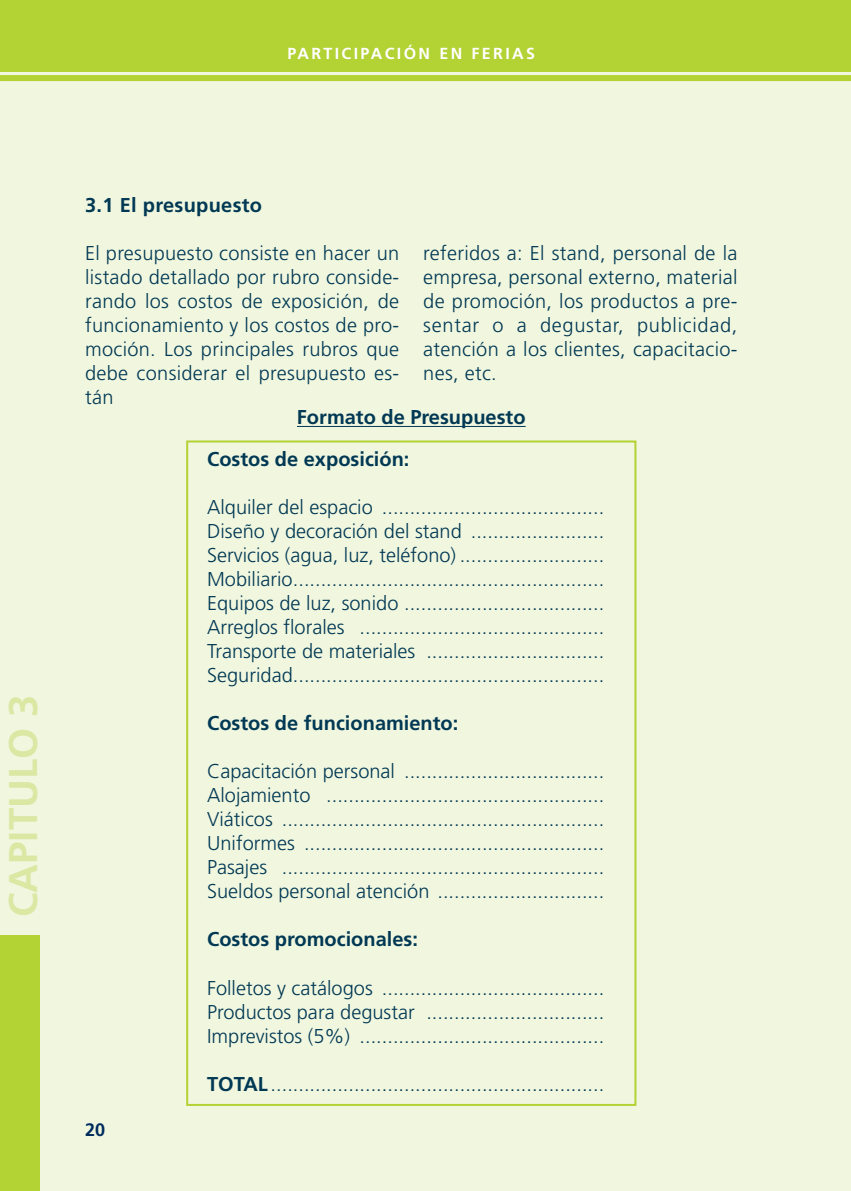
<style>
.page{position:relative;width:851px;height:1191px;background:#fff}
.page>*{position:absolute;margin:0;border:0;box-sizing:border-box;transform-origin:0 0}
.t1{font:700 40px "Frutiger";color:#dae8a4}
.t2{font:300 20px/24px "Frutiger";color:#013954;text-align:justify}
.t3{font:700 20px/41.8px "Frutiger";color:#013954}
.t4{font:700 18px "Frutiger";color:#002d5e}
.t5{font:700 16px "Frutiger";letter-spacing:.15em;color:#fff}
.s1{font-weight:700}
</style>
<div class="page">
<div style="left:0;top:0;width:850px;height:1191px;background:#f1f6df"></div>
<div style="left:0;top:0;width:850px;height:72px;background:#b3d234"></div>
<div style="left:0;top:935px;width:39px;height:256px;background:#b3d234"></div>
<div style="left:0;top:75px;width:850px;height:6px;background:#b3d234"></div>
<hr style="left:297px;top:426px;width:228px;height:1px;background:#013954">
<div style="left:186px;top:440px;width:450px;height:666px;border:2px solid #b3d234"></div>
<p class="t5" style="left:287px;top:47px;width:249px">PARTICIPACIÓN EN FERIAS</p>
<h1 class="t1" style="left:7px;top:917px;width:224px;rotate:-90deg">CAPITULO 3</h1>
<p class="t3" style="left:85px;top:186px;width:178px">3.1 El presupuesto</p>
<p class="t2" style="left:85px;top:242px;width:315px">El presupuesto consiste en hacer un listado detallado por rubro conside&shy;rando los costos de exposición, de funcionamiento y los costos de pro&shy;moción. Los principales rubros que debe considerar el presupuesto es&shy;tán</p>
<p class="t2" style="left:423px;top:242px;width:315px">referidos a: El stand, personal de la empresa, personal externo, material de promoción, los productos a pre&shy;sentar o a degustar, publicidad, atención a los clientes, capacitacio&shy;nes, etc.</p>
<p class="t3" style="left:207px;top:398px;width:320px;text-indent:90px">Formato de Presupuesto<br>Costos de exposición:</p>
<p class="t2" style="left:207px;top:497px;width:398px">Alquiler del espacio ........................................<br>Diseño y decoración del stand ........................<br>Servicios (agua, luz, teléfono) ..........................<br>Mobiliario........................................................<br>Equipos de luz, sonido ....................................<br>Arreglos florales ............................................<br>Transporte de materiales ................................<br>Seguridad........................................................</p>
<p class="t3" style="left:207px;top:704px;width:253px">Costos de funcionamiento:</p>
<p class="t2" style="left:207px;top:761px;width:398px">Capacitación personal ....................................<br>Alojamiento ..................................................<br>Viáticos ..........................................................<br>Uniformes ......................................................<br>Pasajes ..........................................................<br>Sueldos personal atención ..............................</p>
<p class="t3" style="left:207px;top:920px;width:212px">Costos promocionales:</p>
<p class="t2" style="left:207px;top:977px;width:398px">Folletos y catálogos ........................................<br>Productos para degustar ................................<br>Imprevistos (5%) ............................................</p>
<p class="t2" style="left:207px;top:1073px;width:398px"><span class="s1">TOTAL</span> ............................................................</p>
<p class="t4" style="left:85px;top:1122px;width:22px">20</p>
</div>
